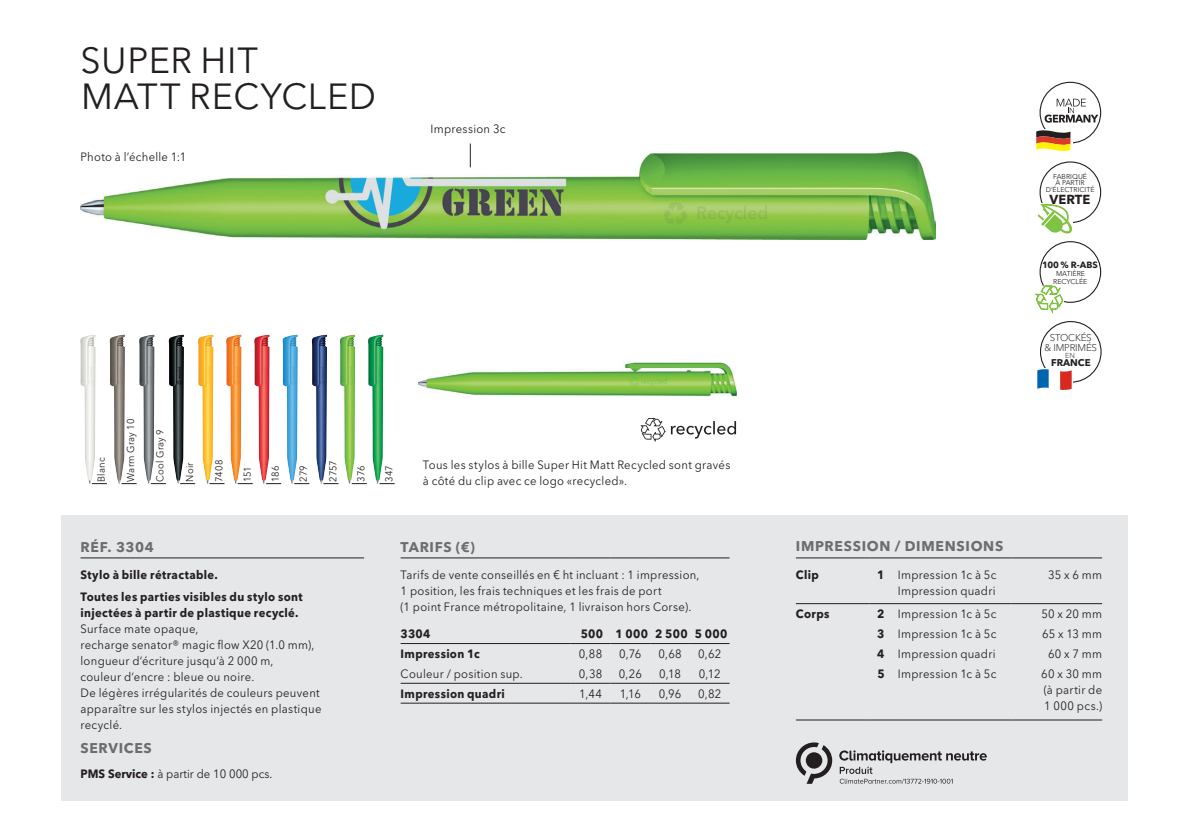
<style>
.page{position:relative;width:1191px;height:840px;background:#fff}
.page>*{position:absolute;margin:0;border:0;box-sizing:border-box;transform-origin:0 0}
.t1{font:36px/36px "Avenir Next W1 G";letter-spacing:.02em;color:#231f20}
.t2{font:700 14px "Avenir Next W1 G";letter-spacing:.05em;color:#6c6d70}
.t3{font:700 13px "Avenir Next W1 G";color:#231f20}
.t4{font:12px/16px "Avenir Next W1 G";letter-spacing:.025em;color:#231f20;scale:.94 1}
.t5{font:700 12px/21.6px "Avenir Next W1 G";letter-spacing:.03em;color:#231f20;scale:.94 1}
.t6{font:12px "Avenir Next W1 G";color:#231f20;scale:.94 1}
.t7{font:10px "Avenir Next W1 G";letter-spacing:.025em;color:#231f20;scale:.94 1}
.t8{font:300 9.8px/9.6px "Avenir Next W1 G";letter-spacing:-.02em;color:#231f20;text-align:center}
.t9{font:700 9.8px "Avenir Next W1 G";color:#231f20}
.t10{font:700 9px "Avenir Next W1 G";color:#231f20}
.t11{font:300 7.2px "Avenir Next W1 G";color:#231f20}
.t12{font:7px/8.4px "Avenir Next W1 G";color:#231f20;text-align:center}
.s1{font-weight:700}
</style>
<div class="page">
<div style="left:61px;top:515px;width:1066px;height:285px;background:#e6e7e9"></div>
<img style="left:81px;top:152px;width:854px;height:87px">
<img style="left:419px;top:362px;width:317px;height:35px">
<img style="left:80px;top:335px;width:15px;height:148px">
<img style="left:169px;top:334px;width:15px;height:149px">
<img style="left:282px;top:334px;width:16px;height:149px">
<img style="left:109px;top:334px;width:16px;height:149px">
<img style="left:198px;top:334px;width:15px;height:149px">
<img style="left:312px;top:334px;width:15px;height:149px">
<img style="left:139px;top:334px;width:15px;height:149px">
<img style="left:226px;top:334px;width:15px;height:149px">
<img style="left:340px;top:334px;width:15px;height:149px">
<img style="left:254px;top:334px;width:15px;height:149px">
<img style="left:368px;top:334px;width:15px;height:149px">
<svg style="left:640px;top:418px;width:25px;height:23px"></svg>
<svg style="left:671px;top:421px;width:65px;height:17px"></svg>
<svg style="left:92px;top:483px;width:15px;height:1px"></svg>
<svg style="left:180px;top:483px;width:15px;height:1px"></svg>
<svg style="left:294px;top:483px;width:15px;height:1px"></svg>
<svg style="left:121px;top:483px;width:16px;height:1px"></svg>
<svg style="left:209px;top:483px;width:15px;height:1px"></svg>
<svg style="left:323px;top:483px;width:15px;height:1px"></svg>
<svg style="left:151px;top:483px;width:15px;height:1px"></svg>
<svg style="left:238px;top:483px;width:15px;height:1px"></svg>
<svg style="left:352px;top:483px;width:15px;height:1px"></svg>
<svg style="left:266px;top:483px;width:15px;height:1px"></svg>
<svg style="left:379px;top:483px;width:16px;height:1px"></svg>
<svg style="left:1036px;top:82px;width:65px;height:69px"></svg>
<svg style="left:1037px;top:161px;width:64px;height:73px"></svg>
<svg style="left:1037px;top:321px;width:64px;height:69px"></svg>
<svg style="left:1034px;top:241px;width:67px;height:71px"></svg>
<hr style="left:81px;top:557px;width:283px;height:1px;background:#231f20">
<svg style="left:796px;top:742px;width:36px;height:41px"></svg>
<svg style="left:839px;top:750px;width:147px;height:33px"></svg>
<hr style="left:796px;top:557px;width:73px;height:1px;background:#231f20">
<svg style="left:869px;top:557px;width:29px;height:1px"></svg>
<hr style="left:898px;top:557px;width:113px;height:1px;background:#231f20">
<hr style="left:1011px;top:557px;width:91px;height:1px;background:#231f20">
<hr style="left:796px;top:603px;width:73px;height:1px;background:#231f20">
<svg style="left:869px;top:603px;width:29px;height:1px"></svg>
<hr style="left:898px;top:603px;width:113px;height:1px;background:#231f20">
<hr style="left:1011px;top:603px;width:91px;height:1px;background:#231f20">
<hr style="left:796px;top:719px;width:73px;height:1px;background:#231f20">
<svg style="left:869px;top:719px;width:29px;height:1px"></svg>
<hr style="left:898px;top:719px;width:113px;height:1px;background:#231f20">
<hr style="left:1011px;top:719px;width:91px;height:1px;background:#231f20">
<svg style="left:470px;top:143px;width:1px;height:24px"></svg>
<hr style="left:400px;top:557px;width:46px;height:1px;background:#231f20">
<hr style="left:446px;top:557px;width:125px;height:1px;background:#231f20">
<hr style="left:571px;top:557px;width:39px;height:1px;background:#231f20">
<hr style="left:610px;top:557px;width:40px;height:1px;background:#231f20">
<hr style="left:650px;top:557px;width:40px;height:1px;background:#231f20">
<hr style="left:690px;top:557px;width:39px;height:1px;background:#231f20">
<hr style="left:571px;top:642px;width:39px;height:1px;background:#231f20">
<hr style="left:610px;top:642px;width:40px;height:1px;background:#231f20">
<hr style="left:650px;top:642px;width:40px;height:1px;background:#231f20">
<hr style="left:690px;top:642px;width:39px;height:1px;background:#231f20">
<hr style="left:571px;top:682px;width:39px;height:1px;background:#231f20">
<hr style="left:610px;top:682px;width:40px;height:1px;background:#231f20">
<hr style="left:650px;top:682px;width:40px;height:1px;background:#231f20">
<hr style="left:690px;top:682px;width:39px;height:1px;background:#231f20">
<hr style="left:571px;top:702px;width:39px;height:1px;background:#231f20">
<hr style="left:610px;top:702px;width:40px;height:1px;background:#231f20">
<hr style="left:650px;top:702px;width:40px;height:1px;background:#231f20">
<hr style="left:690px;top:702px;width:39px;height:1px;background:#231f20">
<hr style="left:400px;top:642px;width:46px;height:1px;background:#231f20">
<hr style="left:446px;top:642px;width:125px;height:1px;background:#231f20">
<hr style="left:400px;top:682px;width:46px;height:1px;background:#231f20">
<hr style="left:446px;top:682px;width:125px;height:1px;background:#231f20">
<hr style="left:400px;top:702px;width:46px;height:1px;background:#231f20">
<hr style="left:446px;top:702px;width:125px;height:1px;background:#231f20">
<h1 class="t1" style="left:81px;top:42px;width:297px">SUPER HIT<br>MATT RECYCLED</h1>
<p class="t4" style="left:81px;top:148px;width:114px">Photo à l‘échelle 1:1</p>
<p class="t4" style="left:430px;top:121px;width:81px">Impression 3c</p>
<p class="t7" style="left:125px;top:481px;width:68px;rotate:-90deg">Warm Gray 10</p>
<p class="t7" style="left:154px;top:481px;width:57px;rotate:-90deg">Cool Gray 9</p>
<p class="t7" style="left:95px;top:481px;width:28px;rotate:-90deg">Blanc</p>
<p class="t7" style="left:184px;top:481px;width:22px;rotate:-90deg">Noir</p>
<p class="t7" style="left:213px;top:481px;width:25px;rotate:-90deg">7408</p>
<p class="t7" style="left:241px;top:481px;width:18px;rotate:-90deg">151</p>
<p class="t7" style="left:269px;top:481px;width:19px;rotate:-90deg">186</p>
<p class="t7" style="left:297px;top:481px;width:19px;rotate:-90deg">279</p>
<p class="t7" style="left:327px;top:481px;width:25px;rotate:-90deg">2757</p>
<p class="t7" style="left:355px;top:481px;width:18px;rotate:-90deg">376</p>
<p class="t7" style="left:383px;top:481px;width:19px;rotate:-90deg">347</p>
<p class="t4" style="left:423px;top:456px;width:328px">Tous les stylos à bille Super Hit Matt Recycled sont gravés à côté du clip avec ce logo «recycled».</p>
<p class="t2" style="left:81px;top:538px;width:75px">RÉF. 3304</p>
<p class="t5" style="left:81px;top:564px;width:238px">Stylo à bille rétractable.<br>Toutes les parties visibles du stylo sont</p>
<p class="t5" style="left:81px;top:602px;width:233px">injectées à partir de plastique recyclé.</p>
<p class="t4" style="left:81px;top:620px;width:258px">Surface mate opaque,<br>recharge senator® magic flow X20 (1.0 mm), longueur d‘écriture jusqu‘à 2 000 m,<br>couleur d‘encre : bleue ou noire.<br>De légères irrégularités de couleurs peuvent apparaître sur les stylos injectés en plastique recyclé.</p>
<p class="t2" style="left:81px;top:739px;width:73px">SERVICES</p>
<p class="t6" style="left:81px;top:765px;width:206px"><span class="s1">PMS Service :</span> à partir de 10 000 pcs.</p>
<p class="t2" style="left:400px;top:538px;width:76px">TARIFS (€)</p>
<p class="t4" style="left:400px;top:566px;width:319px">Tarifs de vente conseillés en € ht incluant : 1 impression,<br>1 position, les frais techniques et les frais de port<br>(1 point France métropolitaine, 1 livraison hors Corse).</p>
<p class="t5" style="left:400px;top:622px;width:33px">3304</p>
<p class="t5" style="left:581px;top:622px;width:157px">500 1 000 2 500 5 000</p>
<p class="t5" style="left:400px;top:642px;width:86px">Impression 1c</p>
<p class="t4" style="left:579px;top:645px;width:26px">0,88</p>
<p class="t4" style="left:619px;top:645px;width:25px">0,76</p>
<p class="t4" style="left:658px;top:645px;width:26px">0,68</p>
<p class="t4" style="left:698px;top:645px;width:26px">0,62</p>
<p class="t4" style="left:401px;top:665px;width:131px">Couleur / position sup.</p>
<p class="t4" style="left:579px;top:665px;width:26px">0,38</p>
<p class="t4" style="left:619px;top:665px;width:26px">0,26</p>
<p class="t4" style="left:659px;top:665px;width:25px">0,18</p>
<p class="t4" style="left:699px;top:665px;width:25px">0,12</p>
<p class="t5" style="left:401px;top:682px;width:112px">Impression quadri</p>
<p class="t4" style="left:579px;top:685px;width:26px">1,44</p>
<p class="t4" style="left:620px;top:685px;width:24px">1,16</p>
<p class="t4" style="left:659px;top:685px;width:25px">0,96</p>
<p class="t4" style="left:698px;top:685px;width:26px">0,82</p>
<p class="t12" style="left:1053px;top:172px;width:35px">FABRIQUÉ</p>
<p class="t12" style="left:1055px;top:179px;width:31px">À PARTIR</p>
<p class="t12" style="left:1045px;top:185px;width:50px">D‘ÉLECTRICITÉ</p>
<p class="t3" style="left:1049px;top:191px;width:42px">VERTE</p>
<p class="t10" style="left:1042px;top:259px;width:57px">100 % R-ABS</p>
<p class="t12" style="left:1053px;top:269px;width:36px">MATIÈRE<br>RECYCLÉE</p>
<p class="t8" style="left:1044px;top:332px;width:54px">STOCKÉS<br>&amp; IMPRIMÉS</p>
<p class="t11" style="left:1065px;top:351px;width:11px">EN</p>
<p class="t9" style="left:1051px;top:356px;width:41px">FRANCE</p>
<p class="t2" style="left:796px;top:537px;width:209px">IMPRESSION / DIMENSIONS</p>
<p class="t5" style="left:796px;top:563px;width:26px">Clip</p>
<p class="t4" style="left:877px;top:566px;width:128px;text-align:right"><span class="s1">1</span> Impression 1c à 5c<br>Impression quadri</p>
<p class="t4" style="left:1048px;top:566px;width:59px">35 x 6 mm</p>
<p class="t5" style="left:796px;top:603px;width:37px">Corps</p>
<p class="t4" style="left:877px;top:606px;width:128px"><span class="s1">2</span> Impression 1c à 5c</p>
<p class="t4" style="left:1041px;top:606px;width:66px">50 x 20 mm</p>
<p class="t4" style="left:877px;top:625px;width:128px"><span class="s1">3</span> Impression 1c à 5c</p>
<p class="t4" style="left:1042px;top:625px;width:65px">65 x 13 mm</p>
<p class="t4" style="left:877px;top:645px;width:127px"><span class="s1">4</span> Impression quadri</p>
<p class="t4" style="left:1048px;top:645px;width:59px">60 x 7 mm</p>
<p class="t4" style="left:877px;top:665px;width:128px"><span class="s1">5</span> Impression 1c à 5c</p>
<p class="t4" style="left:1041px;top:665px;width:66px;text-align:justify">60 x 30 mm (à partir de 1 000 pcs.)</p>
</div>
